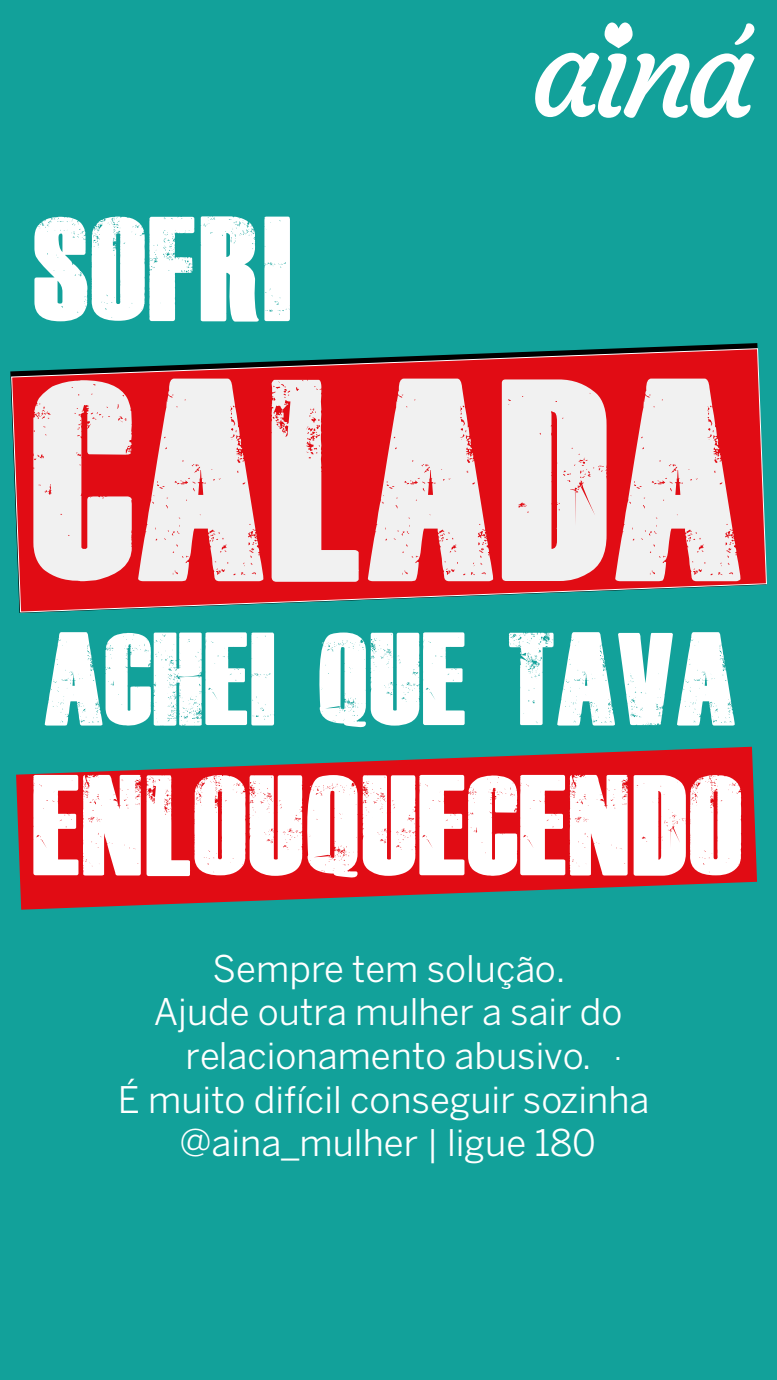
<style>
.page{position:relative;width:777px;height:1380px;background:#fff}
.page>*{position:absolute;margin:0;border:0;box-sizing:border-box;transform-origin:0 0}
.t1{font:197.69px "Dead Kansas";color:#f1f1f1}
.t2{font:102.56px "Dead Kansas";color:#fff}
.t3{font:98.62px "Dead Kansas";color:#fff}
.t4{font:91.12px "Dead Kansas";color:#fff}
.t5{font:36.38px/43.7px "Benton Sans";color:#fff;text-align:center}
.t6{font:31.5px "Benton Sans";color:#fff}
</style>
<div class="page">
<div style="left:0;top:0;width:776px;height:1380px;background:#12a19a"></div>
<svg style="left:11px;top:348px;width:755px;height:265px;background:#c81c22"></svg>
<svg style="left:16px;top:747px;width:740px;height:163px;fill:#e10c14"></svg>
<svg style="left:535px;top:23px;width:220px;height:95px"></svg>
<h2 class="t2" style="left:33px;top:216px;width:263px">SOFRI</h2>
<h1 class="t1" style="left:33px;top:379px;width:715px">CALADA</h1>
<h3 class="t4" style="left:45px;top:632px;width:694px">ACHEI QUE TAVA</h3>
<h3 class="t3" style="left:33px;top:775px;width:712px">ENLOUQUECENDO</h3>
<p class="t5" style="left:118px;top:946px;width:532px">Sempre tem solução.<br>Ajude outra mulher a sair do relacionamento abusivo.<br>É muito difícil conseguir sozinha @aina_mulher | ligue 180</p>
<p class="t6" style="left:613px;top:1030px;width:10px">.</p>
</div>
